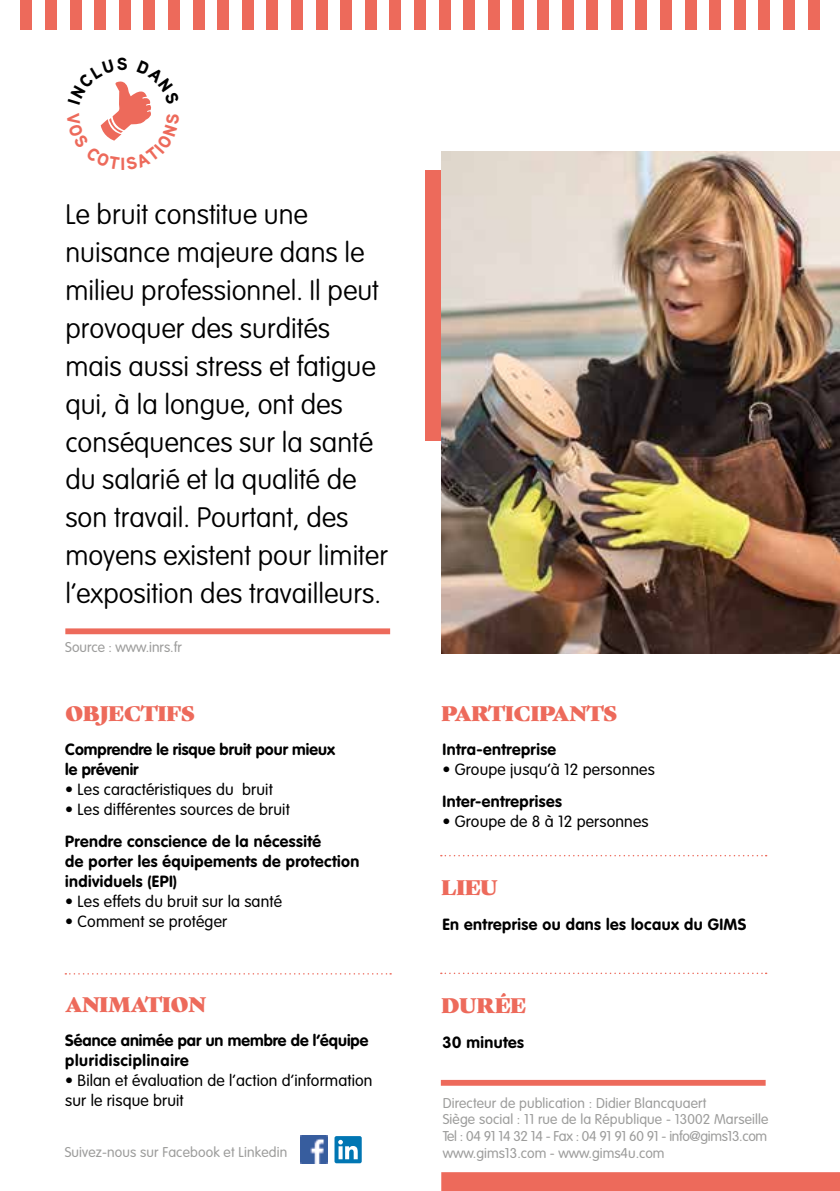
<style>
.page{position:relative;width:840px;height:1191px;background:#fff}
.page>*{position:absolute;margin:0;border:0;box-sizing:border-box;transform-origin:0 0}
.t1{font:100 27.8px/37.8px "VAG Rounded";color:#000}
.t2{font:20.4px "Gastromond";color:#ed6a5b}
.t3{font:900 17.6px "Aaux Pro";color:#000}
.t4{font:300 16px/20px "VAG Rounded";letter-spacing:.01em;color:#000}
.t5{font:700 16px/20px "VAG Rounded";letter-spacing:.025em;color:#000}
.t6{font:700 16px/20px "VAG Rounded";color:#000}
.t7{font:300 14px/16.8px "VAG Rounded";letter-spacing:.01em;color:#9d9d9c}
</style>
<div class="page">
<div style="left:425px;top:170px;width:414px;height:270px;background:#ed6a5b"></div>
<img style="left:441px;top:151px;width:398px;height:502px">
<div style="left:65px;top:628px;width:325px;height:6px;background:#ed6a5b"></div>
<svg style="left:65px;top:973px;width:326px;height:1px"></svg>
<svg style="left:440px;top:855px;width:326px;height:1px"></svg>
<svg style="left:440px;top:972px;width:326px;height:2px"></svg>
<div style="left:21px;top:0;width:11px;height:29px;background:#ed6a5b"></div>
<div style="left:45px;top:0;width:12px;height:29px;background:#ed6a5b"></div>
<div style="left:70px;top:0;width:11px;height:29px;background:#ed6a5b"></div>
<div style="left:94px;top:0;width:12px;height:29px;background:#ed6a5b"></div>
<div style="left:119px;top:0;width:11px;height:29px;background:#ed6a5b"></div>
<div style="left:144px;top:0;width:11px;height:29px;background:#ed6a5b"></div>
<div style="left:168px;top:0;width:12px;height:29px;background:#ed6a5b"></div>
<div style="left:193px;top:0;width:11px;height:29px;background:#ed6a5b"></div>
<div style="left:217px;top:0;width:12px;height:29px;background:#ed6a5b"></div>
<div style="left:242px;top:0;width:11px;height:29px;background:#ed6a5b"></div>
<div style="left:266px;top:0;width:12px;height:29px;background:#ed6a5b"></div>
<div style="left:291px;top:0;width:11px;height:29px;background:#ed6a5b"></div>
<div style="left:316px;top:0;width:11px;height:29px;background:#ed6a5b"></div>
<div style="left:340px;top:0;width:11px;height:29px;background:#ed6a5b"></div>
<div style="left:365px;top:0;width:11px;height:29px;background:#ed6a5b"></div>
<div style="left:389px;top:0;width:12px;height:29px;background:#ed6a5b"></div>
<div style="left:414px;top:0;width:11px;height:29px;background:#ed6a5b"></div>
<div style="left:438px;top:0;width:12px;height:29px;background:#ed6a5b"></div>
<div style="left:463px;top:0;width:11px;height:29px;background:#ed6a5b"></div>
<div style="left:488px;top:0;width:11px;height:29px;background:#ed6a5b"></div>
<div style="left:512px;top:0;width:11px;height:29px;background:#ed6a5b"></div>
<div style="left:537px;top:0;width:11px;height:29px;background:#ed6a5b"></div>
<div style="left:561px;top:0;width:12px;height:29px;background:#ed6a5b"></div>
<div style="left:586px;top:0;width:11px;height:29px;background:#ed6a5b"></div>
<div style="left:610px;top:0;width:12px;height:29px;background:#ed6a5b"></div>
<div style="left:635px;top:0;width:11px;height:29px;background:#ed6a5b"></div>
<div style="left:660px;top:0;width:11px;height:29px;background:#ed6a5b"></div>
<div style="left:684px;top:0;width:11px;height:29px;background:#ed6a5b"></div>
<div style="left:709px;top:0;width:11px;height:29px;background:#ed6a5b"></div>
<div style="left:733px;top:0;width:12px;height:29px;background:#ed6a5b"></div>
<div style="left:758px;top:0;width:11px;height:29px;background:#ed6a5b"></div>
<div style="left:782px;top:0;width:12px;height:29px;background:#ed6a5b"></div>
<div style="left:807px;top:0;width:11px;height:29px;background:#ed6a5b"></div>
<div style="left:441px;top:1172px;width:398px;height:19px;background:#ed6a5b"></div>
<div style="left:440px;top:1080px;width:325px;height:5px;background:#ed6a5b"></div>
<img style="left:300px;top:1136px;width:27px;height:27px">
<div style="left:334px;top:1136px;width:27px;height:27px;background:#0076b3;border-radius:2px"></div>
<svg style="left:338px;top:1139px;width:19px;height:20px"></svg>
<svg style="left:100px;top:81px;width:51px;height:60px"></svg>
<p class="t3" style="left:117px;top:53px;width:12px">S</p>
<p class="t1" style="left:65px;top:195px;width:324px">Le bruit constitue une nuisance majeure dans le milieu professionnel. Il peut provoquer des surdités mais aussi stress et fatigue qui, à la longue, ont des conséquences sur la santé du salarié et la qualité de son travail. Pourtant, des moyens existent pour limiter l’exposition des travailleurs.</p>
<p class="t7" style="left:65px;top:639px;width:118px">Source : www.inrs.fr</p>
<p class="t2" style="left:65px;top:697px;width:131px">OBJECTIFS</p>
<p class="t2" style="left:441px;top:697px;width:177px">PARTICIPANTS</p>
<p class="t6" style="left:65px;top:739px;width:271px">Comprendre le risque bruit pour mieux le prévenir</p>
<p class="t4" style="left:65px;top:780px;width:209px">• Les caractéristiques du bruit</p>
<p class="t4" style="left:65px;top:800px;width:226px">• Les différentes sources de bruit</p>
<p class="t5" style="left:65px;top:831px;width:295px">Prendre conscience de la nécessité<br>de porter les équipements de protection individuels (EPI)</p>
<p class="t4" style="left:65px;top:891px;width:218px">• Les effets du bruit sur la santé</p>
<p class="t4" style="left:65px;top:911px;width:163px">• Comment se protéger</p>
<p class="t2" style="left:65px;top:988px;width:142px">ANIMATION</p>
<p class="t6" style="left:65px;top:1030px;width:304px">Séance animée par un membre de l’équipe pluridisciplinaire</p>
<p class="t4" style="left:65px;top:1070px;width:308px">• Bilan et évaluation de l’action d’information sur le risque bruit</p>
<p class="t5" style="left:442px;top:739px;width:115px">Intra-entreprise</p>
<p class="t4" style="left:442px;top:760px;width:214px">• Groupe jusqu’à 12 personnes</p>
<p class="t5" style="left:442px;top:791px;width:121px">Inter-entreprises</p>
<p class="t4" style="left:442px;top:811px;width:207px">• Groupe de 8 à 12 personnes</p>
<p class="t2" style="left:441px;top:871px;width:57px">LIEU</p>
<p class="t5" style="left:442px;top:914px;width:305px">En entreprise ou dans les locaux du GIMS</p>
<p class="t2" style="left:441px;top:989px;width:86px">DURÉE</p>
<p class="t5" style="left:442px;top:1031px;width:83px">30 minutes</p>
<p class="t7" style="left:442px;top:1094px;width:327px">Directeur de publication : Didier Blancquaert<br>Siège social : 11 rue de la République - 13002 Marseille<br>Tel : 04 91 14 32 14 - Fax : 04 91 91 60 91 - info@gims13.com</p>
<p class="t7" style="left:65px;top:1144px;width:224px">Suivez-nous sur Facebook et Linkedin</p>
<p class="t7" style="left:442px;top:1144px;width:223px">www.gims13.com - www.gims4u.com</p>
</div>
